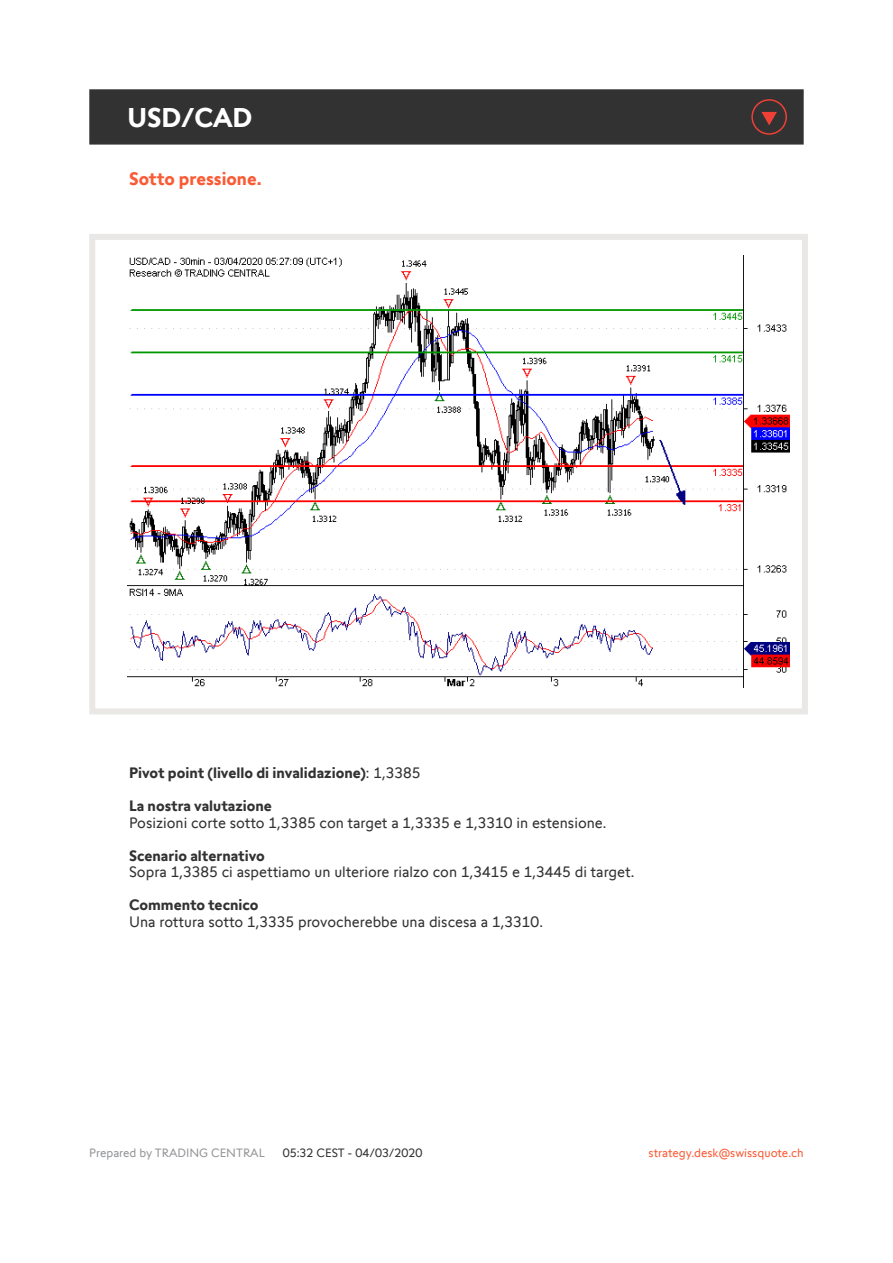
<style>
.page{position:relative;width:893px;height:1263px;background:#fff}
.page>*{position:absolute;margin:0;border:0;box-sizing:border-box;transform-origin:0 0}
.t1{font:700 27px "Swissquote CT";color:#fff}
.t2{font:700 18px "Swissquote CT";color:#fa5b35}
.t3{font:15px "Swissquote CT";color:#323232}
.t4{font:700 15px "Swissquote CT";color:#323232}
.t5{font:12px "Swissquote CT";color:#fa5b35}
.t6{font:12px "Swissquote CT";color:#939598}
.t7{font:12px "Swissquote CT";color:#323232}
.s1{font-weight:400}
</style>
<div class="page">
<div style="left:89px;top:234px;width:719px;height:480px;border:6px solid #e9e8e7"></div>
<div style="left:89px;top:89px;width:715px;height:56px;background:#323232;border:2px solid #323232"></div>
<img style="left:128px;top:255px;width:661px;height:432px">
<svg style="left:751px;top:99px;width:36px;height:36px"></svg>
<h1 class="t1" style="left:128px;top:101px;width:126px">USD/CAD</h1>
<p class="t2" style="left:129px;top:168px;width:134px">Sotto pressione.</p>
<p class="t4" style="left:129px;top:764px;width:293px">Pivot point (livello di invalidazione)<span class="s1">: 1,3385</span></p>
<p class="t4" style="left:129px;top:797px;width:144px">La nostra valutazione</p>
<p class="t3" style="left:129px;top:814px;width:479px">Posizioni corte sotto 1,3385 con target a 1,3335 e 1,3310 in estensione.</p>
<p class="t4" style="left:129px;top:846px;width:137px">Scenario alternativo</p>
<p class="t3" style="left:129px;top:863px;width:507px">Sopra 1,3385 ci aspettiamo un ulteriore rialzo con 1,3415 e 1,3445 di target.</p>
<p class="t4" style="left:129px;top:896px;width:131px">Commento tecnico</p>
<p class="t3" style="left:129px;top:913px;width:415px">Una rottura sotto 1,3335 provocherebbe una discesa a 1,3310.</p>
<p class="t6" style="left:89px;top:1145px;width:177px">Prepared by TRADING CENTRAL</p>
<p class="t7" style="left:283px;top:1145px;width:141px">05:32 CEST - 04/03/2020</p>
<p class="t5" style="left:649px;top:1145px;width:157px">strategy.desk@swissquote.ch</p>
</div>
